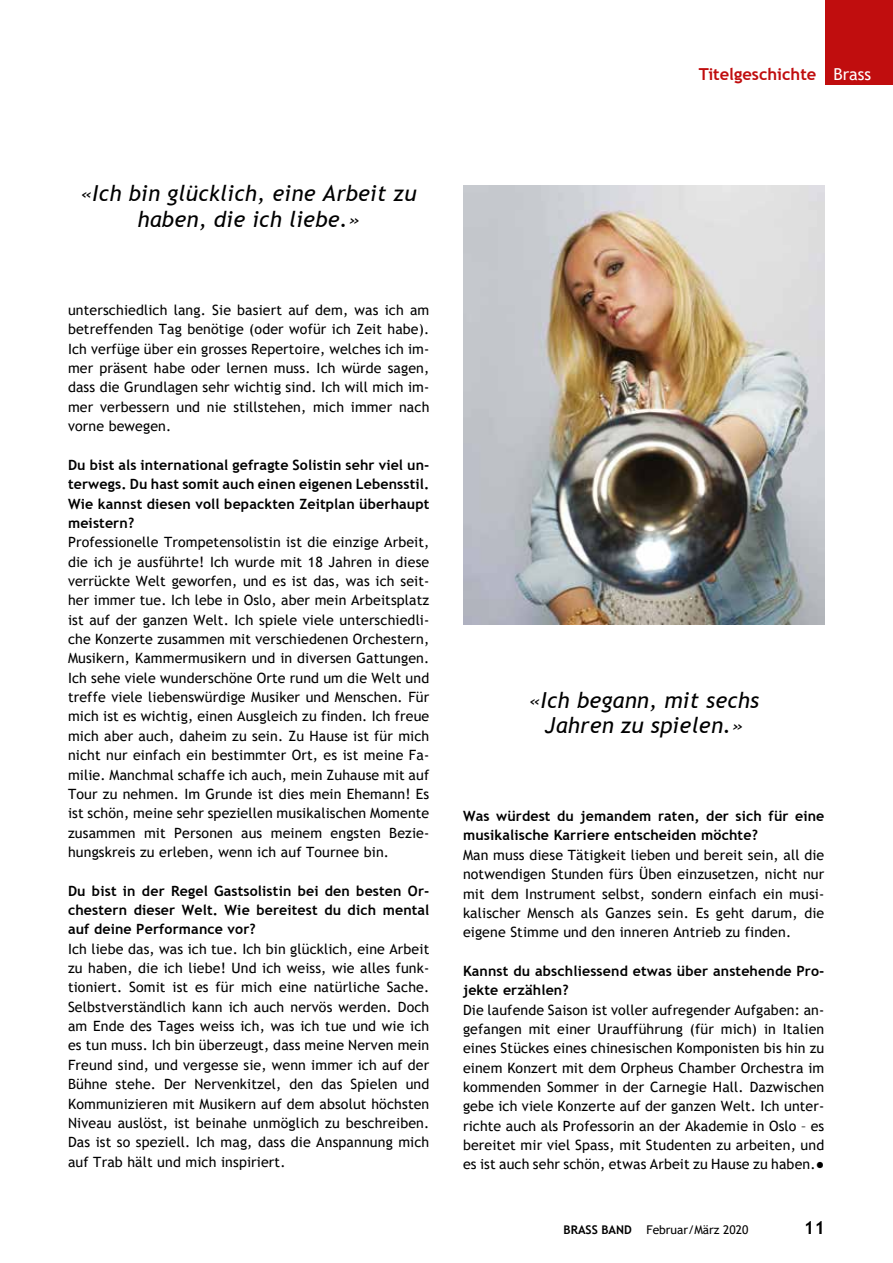
<style>
.page{position:relative;width:893px;height:1263px;background:#fff}
.page>*{position:absolute;margin:0;border:0;box-sizing:border-box;transform-origin:0 0}
.t1{font:italic 22.05px/25.5px "Trebuchet MS";letter-spacing:.01em;color:#000;text-align:center}
.t2{font:700 18px "Trebuchet MS";color:#000}
.t3{font:700 16.5px "Trebuchet MS";color:#c00d0e}
.t4{font:14.1px/19.4px "Trebuchet MS";letter-spacing:.01em;color:#000;text-align:justify}
.t5{font:700 14.1px/19.4px "Trebuchet MS";letter-spacing:.01em;color:#000;text-align:justify}
.t6{font:12px "Trebuchet MS";color:#000}
.s1{font-weight:400;color:#fff}
.s2{font-weight:700}
</style>
<div class="page">
<div style="left:825px;top:0;width:68px;height:85px;background:#c00d0e"></div>
<img style="left:463px;top:186px;width:362px;height:438px">
<p class="t3" style="left:699px;top:64px;width:174px">Titelgeschichte <span class="s1">Brass</span></p>
<h1 class="t1" style="left:81px;top:181px;width:337px">«Ich bin glücklich, eine Arbeit zu haben, die ich liebe.»</h1>
<p class="t4" style="left:68px;top:300px;width:363px">unterschiedlich lang. Sie basiert auf dem, was ich am betreffenden Tag benötige (oder wofür ich Zeit habe).<br>Ich verfüge über ein grosses Repertoire, welches ich im&shy;mer präsent habe oder lernen muss. Ich würde sagen, dass die Grundlagen sehr wichtig sind. Ich will mich im&shy;mer verbessern und nie stillstehen, mich immer nach vorne bewegen.</p>
<p class="t5" style="left:68px;top:455px;width:363px">Du bist als international gefragte Solistin sehr viel un&shy;terwegs. Du hast somit auch einen eigenen Lebensstil.<br>Wie kannst diesen voll bepackten Zeitplan überhaupt meistern?</p>
<p class="t4" style="left:68px;top:532px;width:363px">Professionelle Trompetensolistin ist die einzige Arbeit, die ich je ausführte! Ich wurde mit 18 Jahren in diese verrückte Welt geworfen, und es ist das, was ich seit&shy;her immer tue. Ich lebe in Oslo, aber mein Arbeitsplatz ist auf der ganzen Welt. Ich spiele viele unterschiedli&shy;che Konzerte zusammen mit verschiedenen Orchestern, Musikern, Kammermusikern und in diversen Gattungen.<br>Ich sehe viele wunderschöne Orte rund um die Welt und treffe viele liebenswürdige Musiker und Menschen. Für mich ist es wichtig, einen Ausgleich zu finden. Ich freue mich aber auch, daheim zu sein. Zu Hause ist für mich nicht nur einfach ein bestimmter Ort, es ist meine Fa&shy;milie. Manchmal schaffe ich auch, mein Zuhause mit auf Tour zu nehmen. Im Grunde ist dies mein Ehemann! Es ist schön, meine sehr speziellen musikalischen Momente zusammen mit Personen aus meinem engsten Bezie&shy;hungskreis zu erleben, wenn ich auf Tournee bin.</p>
<p class="t5" style="left:68px;top:881px;width:363px">Du bist in der Regel Gastsolistin bei den besten Or&shy;chestern dieser Welt. Wie bereitest du dich mental auf deine Performance vor?</p>
<p class="t4" style="left:68px;top:939px;width:363px">Ich liebe das, was ich tue. Ich bin glücklich, eine Arbeit zu haben, die ich liebe! Und ich weiss, wie alles funk&shy;tioniert. Somit ist es für mich eine natürliche Sache.<br>Selbstverständlich kann ich auch nervös werden. Doch am Ende des Tages weiss ich, was ich tue und wie ich es tun muss. Ich bin überzeugt, dass meine Nerven mein Freund sind, und vergesse sie, wenn immer ich auf der Bühne stehe. Der Nervenkitzel, den das Spielen und Kommunizieren mit Musikern auf dem absolut höchsten Niveau auslöst, ist beinahe unmöglich zu beschreiben.<br>Das ist so speziell. Ich mag, dass die Anspannung mich auf Trab hält und mich inspiriert.</p>
<h1 class="t1" style="left:529px;top:687px;width:232px">«Ich begann, mit sechs<br>Jahren zu spielen.»</h1>
<p class="t5" style="left:463px;top:806px;width:363px">Was würdest du jemandem raten, der sich für eine musikalische Karriere entscheiden möchte?</p>
<p class="t4" style="left:463px;top:845px;width:363px">Man muss diese Tätigkeit lieben und bereit sein, all die notwendigen Stunden fürs Üben einzusetzen, nicht nur mit dem Instrument selbst, sondern einfach ein musi&shy;kalischer Mensch als Ganzes sein. Es geht darum, die eigene Stimme und den inneren Antrieb zu finden.</p>
<p class="t5" style="left:463px;top:961px;width:363px">Kannst du abschliessend etwas über anstehende Pro&shy;jekte erzählen?</p>
<p class="t4" style="left:463px;top:1000px;width:363px">Die laufende Saison ist voller aufregender Aufgaben: an&shy;gefangen mit einer Uraufführung (für mich) in Italien eines Stückes eines chinesischen Komponisten bis hin zu einem Konzert mit dem Orpheus Chamber Orchestra im kommenden Sommer in der Carnegie Hall. Dazwischen gebe ich viele Konzerte auf der ganzen Welt. Ich unter&shy;richte auch als Professorin an der Akademie in Oslo – es bereitet mir viel Spass, mit Studenten zu arbeiten, und es ist auch sehr schön, etwas Arbeit zu Hause zu haben.●</p>
<p class="t6" style="left:563px;top:1222px;width:186px"><span class="s2">BRASS BAND</span> Februar/März 2020</p>
<p class="t2" style="left:804px;top:1216px;width:23px">11</p>
</div>
